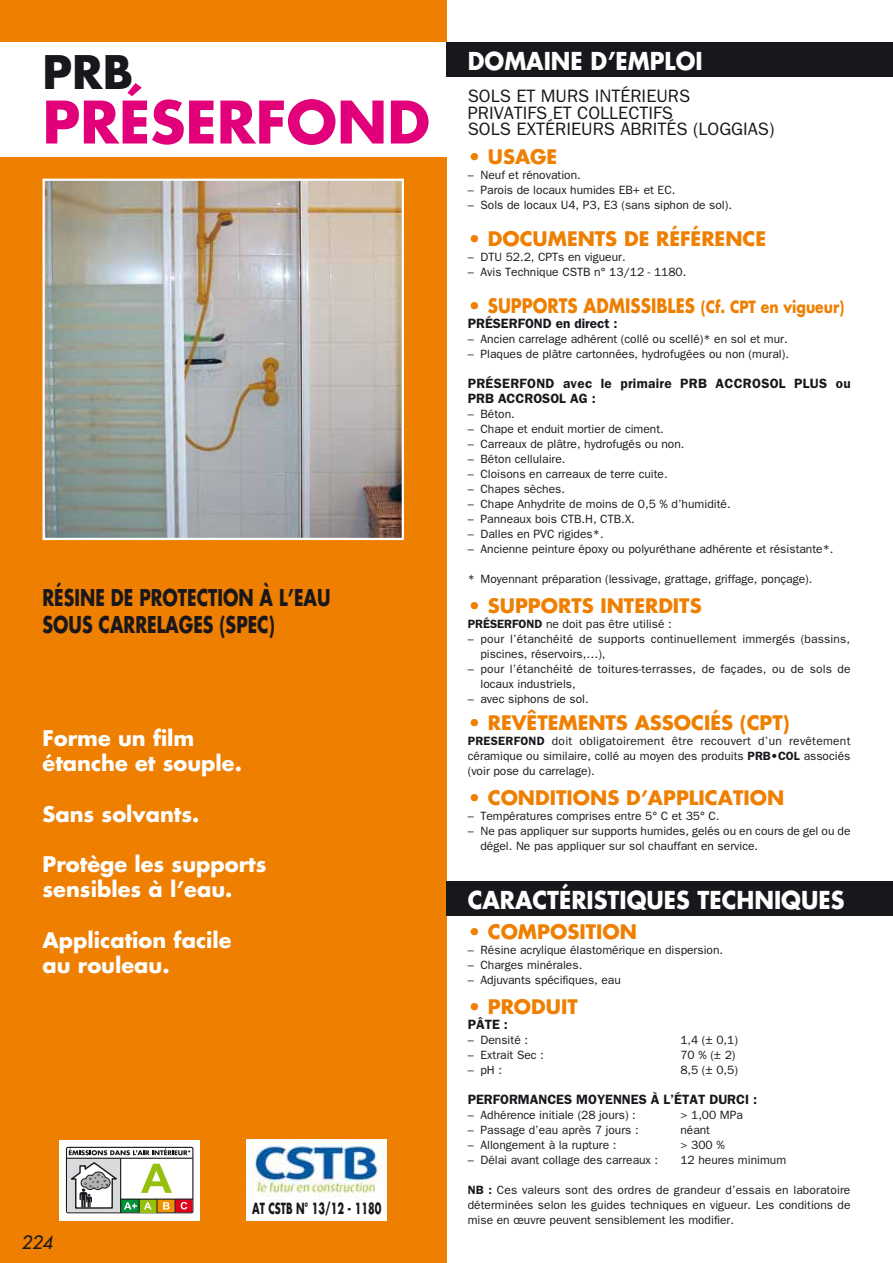
<style>
.page{position:relative;width:893px;height:1263px;background:#fff}
.page>*{position:absolute;margin:0;border:0;box-sizing:border-box;transform-origin:0 0}
.t1{font:700 57px "Futura";color:#e2007a}
.t2{font:700 45px "Futura";color:#1a171c}
.t3{font:700 24px "Futura";color:#fff;scale:.93 1}
.t4{font:700 22.5px/27px "Futura";color:#1a171c;scale:.77 1}
.t5{font:700 21px/25.2px "Futura";color:#fff}
.t6{font:700 19.5px "Futura";color:#ee7f00}
.t7{font:18px/16.5px "Franklin Gothic";color:#1a171c}
.t8{font:italic 18px "Futura";color:#1a171c}
.t9{font:700 15px "Futura";color:#1a171c;scale:.65 1}
.t10{font:600 13.5px "Franklin Gothic";color:#1a171c}
.t11{font:600 13.5px/15px "Franklin Gothic";letter-spacing:.025em;color:#1a171c}
.t12{font:12px/15px "Franklin Gothic";color:#1a171c}
.s1{font-size:16.5px}
.s2{font-weight:600}
</style>
<div class="page">
<div style="left:0;top:0;width:446px;height:1263px;background:#ee7f00"></div>
<div style="left:0;top:43px;width:451px;height:114px;background:#fff"></div>
<div style="left:446px;top:43px;width:447px;height:34px;background:#1a171c"></div>
<div style="left:446px;top:881px;width:447px;height:34px;background:#1a171c"></div>
<img style="left:46px;top:182px;width:355px;height:355px">
<div style="left:43px;top:179px;width:361px;height:361px;border:2px solid #fff"></div>
<div style="left:247px;top:1140px;width:140px;height:80px;background:#fff"></div>
<img style="left:250px;top:1140px;width:133px;height:57px">
<svg style="left:60px;top:1140px;width:140px;height:80px;background:#f6f6f6"></svg>
<div style="left:66px;top:1147px;width:127px;height:66px;border:1px solid #1a171c;border-radius:2px"></div>
<hr style="left:121px;top:1198px;width:72px;height:2px;background:#1a171c">
<hr style="left:66px;top:1158px;width:127px;height:1px;background:#1a171c">
<svg style="left:67px;top:1148px;width:125px;height:65px;background:#c5c4b3"></svg>
<h2 class="t2" style="left:43px;top:41px;width:92px">PRB</h2>
<h1 class="t1" style="left:43px;top:83px;width:389px">PRÉSERFOND</h1>
<h3 class="t4" style="left:43px;top:583px;width:376px">RÉSINE DE PROTECTION À L’EAU<br>SOUS CARRELAGES (SPEC)</h3>
<h3 class="t5" style="left:43px;top:725px;width:201px">Forme un film étanche et souple.</h3>
<h3 class="t5" style="left:43px;top:801px;width:158px">Sans solvants.</h3>
<h3 class="t5" style="left:43px;top:851px;width:226px">Protège les supports sensibles à l’eau.</h3>
<h3 class="t5" style="left:43px;top:927px;width:191px">Application facile au rouleau.</h3>
<h3 class="t8" style="left:21px;top:1230px;width:33px">224</h3>
<p class="t9" style="left:252px;top:1198px;width:200px">AT CSTB N° 13/12 - 1180</p>
<h3 class="t3" style="left:468px;top:45px;width:254px">DOMAINE D’EMPLOI</h3>
<h3 class="t7" style="left:468px;top:87px;width:308px">SOLS ET MURS INTÉRIEURS<br>PRIVATIFS ET COLLECTIFS<br>SOLS EXTÉRIEURS ABRITÉS (LOGGIAS)</h3>
<h3 class="t6" style="left:468px;top:143px;width:91px">• USAGE</h3>
<p class="t12" style="left:468px;top:167px;width:115px">– Neuf et rénovation.</p>
<p class="t12" style="left:468px;top:182px;width:209px">– Parois de locaux humides EB+ et EC.</p>
<p class="t12" style="left:468px;top:197px;width:266px">– Sols de locaux U4, P3, E3 (sans siphon de sol).</p>
<h3 class="t6" style="left:468px;top:225px;width:300px">• DOCUMENTS DE RÉFÉRENCE</h3>
<p class="t12" style="left:468px;top:249px;width:159px">– DTU 52.2, CPTs en vigueur.</p>
<p class="t12" style="left:468px;top:264px;width:220px">– Avis Technique CSTB n° 13/12 - 1180.</p>
<h3 class="t6" style="left:468px;top:292px;width:378px">• SUPPORTS ADMISSIBLES <span class="s1">(Cf. CPT en vigueur)</span></h3>
<p class="t10" style="left:468px;top:315px;width:151px">PRÉSERFOND EN DIRECT :</p>
<p class="t12" style="left:468px;top:331px;width:321px">– Ancien carrelage adhérent (collé ou scellé)* en sol et mur.</p>
<p class="t12" style="left:468px;top:346px;width:323px">– Plaques de plâtre cartonnées, hydrofugées ou non (mural).</p>
<p class="t11" style="left:468px;top:375px;width:384px">PRÉSERFOND AVEC LE PRIMAIRE PRB ACCROSOL PLUS OU<br>PRB ACCROSOL AG :</p>
<p class="t12" style="left:468px;top:406px;width:49px">– Béton.</p>
<p class="t12" style="left:468px;top:421px;width:198px">– Chape et enduit mortier de ciment.</p>
<p class="t12" style="left:468px;top:436px;width:218px">– Carreaux de plâtre, hydrofugés ou non.</p>
<p class="t12" style="left:468px;top:451px;width:99px">– Béton cellulaire.</p>
<p class="t12" style="left:468px;top:466px;width:201px">– Cloisons en carreaux de terre cuite.</p>
<p class="t12" style="left:468px;top:481px;width:99px">– Chapes sèches.</p>
<p class="t12" style="left:468px;top:496px;width:264px">– Chape Anhydrite de moins de 0,5 % d’humidité.</p>
<p class="t12" style="left:468px;top:511px;width:169px">– Panneaux bois CTB.H, CTB.X.</p>
<p class="t12" style="left:468px;top:526px;width:137px">– Dalles en PVC rigides*.</p>
<p class="t12" style="left:468px;top:541px;width:367px">– Ancienne peinture époxy ou polyuréthane adhérente et résistante*.</p>
<p class="t12" style="left:468px;top:571px;width:346px">* Moyennant préparation (lessivage, grattage, griffage, ponçage).</p>
<h3 class="t6" style="left:468px;top:592px;width:235px">• SUPPORTS INTERDITS</h3>
<p class="t12" style="left:468px;top:616px;width:205px"><span class="s2">PRÉSERFOND</span> ne doit pas être utilisé :</p>
<p class="t12" style="left:480px;top:631px;width:371px;text-indent:-13px">– pour l’étanchéité de supports continuellement immergés (bassins, piscines, réservoirs,…),</p>
<p class="t12" style="left:480px;top:661px;width:372px;text-indent:-13px">– pour l’étanchéité de toitures-terrasses, de façades, ou de sols de locaux industriels,</p>
<p class="t12" style="left:468px;top:691px;width:122px">– avec siphons de sol.</p>
<h3 class="t6" style="left:468px;top:709px;width:84px">• Revêtements</h3>
<h3 class="t6" style="left:635px;top:709px;width:28px">Associés</h3>
<h3 class="t6" style="left:740px;top:709px;width:51px">(CPT)</h3>
<p class="t12" style="left:468px;top:734px;width:384px;text-align:justify"><span class="s2">PRESERFOND</span> doit obligatoirement être recouvert d’un revêtement céramique ou similaire, collé au moyen des produits <span class="s2">PRB•COL</span> associés (voir pose du carrelage).</p>
<h3 class="t6" style="left:468px;top:784px;width:48px">• Conditions</h3>
<h3 class="t6" style="left:626px;top:784px;width:86px">d’Application</h3>
<p class="t12" style="left:468px;top:808px;width:253px">– Températures comprises entre 5° C et 35° C.</p>
<p class="t12" style="left:480px;top:823px;width:372px;text-indent:-13px">– Ne pas appliquer sur supports humides, gelés ou en cours de gel ou de dégel. Ne pas appliquer sur sol chauffant en service.</p>
<h3 class="t3" style="left:468px;top:883px;width:407px">CARACTÉRISTIQUES TECHNIQUES</h3>
<h3 class="t6" style="left:468px;top:918px;width:171px">• COMPOSITION</h3>
<p class="t12" style="left:468px;top:942px;width:257px">– Résine acrylique élastomérique en dispersion.</p>
<p class="t12" style="left:468px;top:957px;width:116px">– Charges minérales.</p>
<p class="t12" style="left:468px;top:972px;width:155px">– Adjuvants spécifiques, eau</p>
<h3 class="t6" style="left:468px;top:993px;width:112px">• PRODUIT</h3>
<p class="t10" style="left:468px;top:1016px;width:18px">PÂTE</p>
<p class="t10" style="left:504px;top:1016px;width:6px">:</p>
<p class="t12" style="left:468px;top:1032px;width:62px">– Densité :</p>
<p class="t12" style="left:680px;top:1032px;width:59px">1,4 (± 0,1)</p>
<p class="t12" style="left:468px;top:1047px;width:78px">– Extrait Sec :</p>
<p class="t12" style="left:680px;top:1047px;width:57px">70 % (± 2)</p>
<p class="t12" style="left:468px;top:1062px;width:36px">– pH :</p>
<p class="t12" style="left:680px;top:1062px;width:59px">8,5 (± 0,5)</p>
<p class="t10" style="left:468px;top:1091px;width:26px">PERFOR</p>
<p class="t10" style="left:518px;top:1091px;width:22px">MANC</p>
<p class="t10" style="left:556px;top:1091px;width:162px">ES MOYENN ES À L ’ÉTAT DURCI</p>
<p class="t10" style="left:753px;top:1091px;width:6px">:</p>
<p class="t12" style="left:468px;top:1107px;width:170px">– Adhérence initiale (28 jours) :</p>
<p class="t12" style="left:680px;top:1107px;width:64px">&gt; 1,00 MPa</p>
<p class="t12" style="left:468px;top:1122px;width:172px">– Passage d’eau après 7 jours :</p>
<p class="t12" style="left:680px;top:1122px;width:31px">néant</p>
<p class="t12" style="left:468px;top:1137px;width:150px">– Allongement à la rupture :</p>
<p class="t12" style="left:680px;top:1137px;width:46px">&gt; 300 %</p>
<p class="t12" style="left:468px;top:1152px;width:192px">– Délai avant collage des carreaux :</p>
<p class="t12" style="left:680px;top:1152px;width:107px">12 heures minimum</p>
<p class="t12" style="left:468px;top:1182px;width:384px;text-align:justify"><span class="s2">NB :</span> Ces valeurs sont des ordres de grandeur d’essais en laboratoire déterminées selon les guides techniques en vigueur. Les conditions de mise en œuvre peuvent sensiblement les modifier.</p>
</div>
